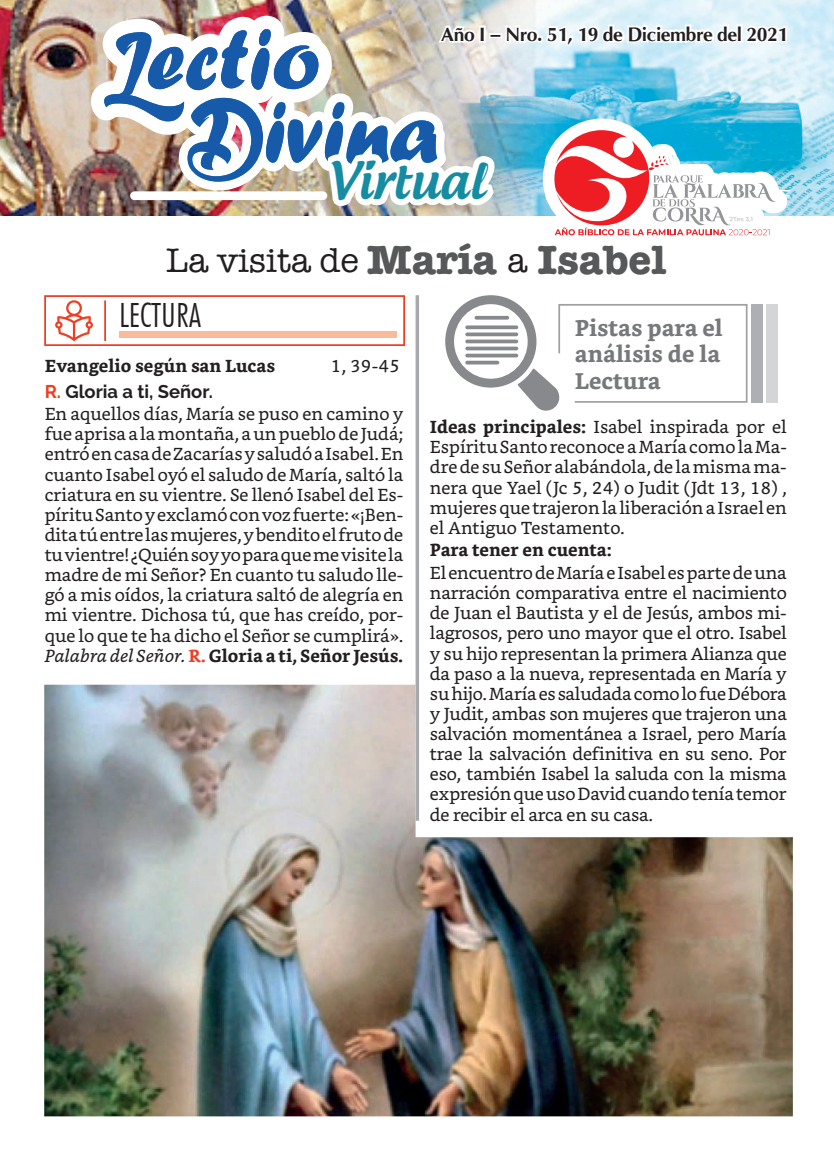
<style>
.page{position:relative;width:834px;height:1166px;background:#fff}
.page>*{position:absolute;margin:0;border:0;box-sizing:border-box;transform-origin:0 0}
.t1{font:89.25px/73px "Forte";letter-spacing:-.005em;color:#185aaa}
.t2{font:500 49.18px "Androgyne";letter-spacing:-.005em;color:#168ca3}
.t3{font:35px "American Typewriter";color:#231f20}
.t4{font:300 condensed 33.43px "Futura BT";color:#231f20}
.t5{font:700 22.75px/26.2px "Bookerly";color:#76787b;text-align:justify}
.t6{font:700 19.25px "CG Omega";letter-spacing:-.02em;color:#231f20}
.t7{font:700 18.38px "Raleway";color:#231f20}
.t8{font:17.5px/20.1px "Bookerly";color:#231f20;text-align:justify}
.t9{font:700 17.5px "Bookerly";color:#231f20}
.s1{font-family:"la Chatte Maman";font-size:141.05px}
.s2{font-family:"la Chatte Maman";font-size:141.05px;color:#16a2c2}
.s3{color:#16a2c2}
.s4{font-weight:700;font-size:42px;color:#57585a}
.s5{color:#ef3e22}
.s6{font-style:italic}
.s7{font-weight:700;color:#ef3e22}
.s8{font-weight:700}
</style>
<div class="page">
<img style="left:792px;top:0;width:41px;height:216px">
<img style="left:0;top:0;width:114px;height:216px">
<img style="left:114px;top:0;width:678px;height:236px">
<svg style="left:445px;top:295px;width:303px;height:116px"></svg>
<div style="left:751px;top:304px;width:12px;height:99px;background:#aeafb3"></div>
<div style="left:766px;top:304px;width:12px;height:99px;background:#d4d5d7"></div>
<div style="left:44px;top:295px;width:361px;height:51px;border:2px solid #ef3e22"></div>
<hr style="left:104px;top:300px;width:2px;height:41px;background:#ef3e22">
<svg style="left:55px;top:300px;width:38px;height:41px"></svg>
<div style="left:119px;top:331px;width:277px;height:7px;background:#fabb9d"></div>
<svg style="left:415px;top:295px;width:4px;height:390px;background:#b4b5b8"></svg>
<img style="left:44px;top:685px;width:748px;height:431px">
<p class="t6" style="left:441px;top:22px;width:348px">Año I – Nro. 51, 19 de Diciembre del 2021</p>
<h1 class="t1" style="left:191px;top:21px;width:248px;text-indent:-87px"><span class="s1">L</span>ectio<br><span class="s2">D</span><span class="s3">ivina</span></h1>
<h2 class="t2" style="left:327px;top:149px;width:160px">Virtual</h2>
<h3 class="t3" style="left:166px;top:233px;width:502px">La visita de <span class="s4">María</span> a <span class="s4">Isabel</span></h3>
<h3 class="t4" style="left:119px;top:295px;width:84px">LECTURA</h3>
<p class="t9" style="left:45px;top:355px;width:232px">Evangelio según san Lucas</p>
<p class="t8" style="left:330px;top:355px;width:71px">1, 39-45</p>
<p class="t7" style="left:45px;top:380px;width:170px"><span class="s5">R.</span> Gloria a ti, Señor.</p>
<p class="t8" style="left:45px;top:404px;width:360px">En aquellos días, María se puso en camino y fue aprisa a la montaña, a un pueblo de Judá; entró en casa de Zacarías y saludó a Isabel. En cuanto Isabel oyó el saludo de María, saltó la criatura en su vientre. Se llenó Isabel del Es&shy;píritu Santo y exclamó con voz fuerte: «¡Ben&shy;dita tú entre las mujeres, y bendito el fruto de tu vientre! ¿Quién soy yo para que me visite la madre de mi Señor? En cuanto tu saludo lle&shy;gó a mis oídos, la criatura saltó de alegría en mi vientre. Dichosa tú, que has creído, por&shy;que lo que te ha dicho el Señor se cumplirá».<br><span class="s6">Palabra del Señor.</span> <span class="s7">R.</span> <span class="s8">Gloria a ti, Señor Jesús.</span></p>
<h3 class="t5" style="left:574px;top:315px;width:149px">Pistas para el análisis de la Lectura</h3>
<p class="t8" style="left:430px;top:417px;width:358px"><span class="s8">Ideas principales:</span> Isabel inspirada por el Espíritu Santo reconoce a María como la Ma&shy;dre de su Señor alabándola, de la misma ma&shy;nera que Yael (Jc 5, 24) o Judit (Jdt 13, 18) , mujeres que trajeron la liberación a Israel en el Antiguo Testamento.</p>
<p class="t9" style="left:430px;top:540px;width:183px">Para tener en cuenta:</p>
<p class="t8" style="left:430px;top:563px;width:358px">El encuentro de María e Isabel es parte de una narración comparativa entre el nacimiento de Juan el Bautista y el de Jesús, ambos mi&shy;lagrosos, pero uno mayor que el otro. Isabel y su hijo representan la primera Alianza que da paso a la nueva, representada en María y su hijo. María es saludada como lo fue Débora y Judit, ambas son mujeres que trajeron una salvación momentánea a Israel, pero María trae la salvación definitiva en su seno. Por eso, también Isabel la saluda con la misma expresión que uso David cuando tenía temor de recibir el arca en su casa.</p>
</div>
